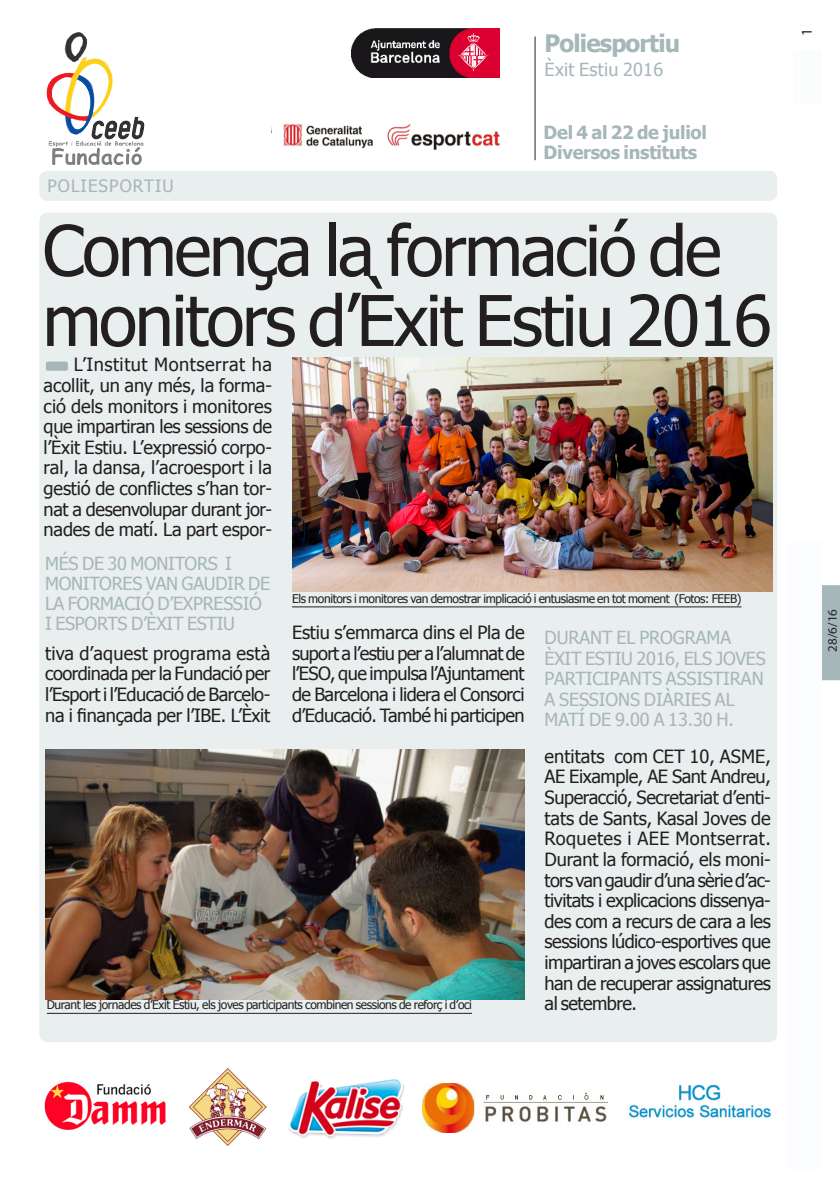
<style>
.page{position:relative;width:840px;height:1191px;background:#fff}
.page>*{position:absolute;margin:0;border:0;box-sizing:border-box;transform-origin:0 0}
.totc_TITULAR-noti-31{font:70px/70px "Tahoma";letter-spacing:-.035em;color:#231f20}
.t1{font:700 24px "Tahoma";letter-spacing:-.035em;color:#a5b7b9}
.totc_TEXT_BASE{font:18.2px/20.6px "Tahoma";letter-spacing:-.03em;color:#231f20;text-align:justify}
.t2{font:700 18.2px "Tahoma";letter-spacing:-.015em;color:#a5b7b9}
.totc_EPÍGRAF{font:18px/20.6px "Tahoma";letter-spacing:-.015em;color:#a5b7b9}
.totc_EPÍGRAF-2{font:18px "Tahoma";letter-spacing:.015em;color:#a5b7b9}
.totc_EPÍGRAF-3{font:17px "Tahoma";letter-spacing:.065em;color:#a5b7b9}
.t3{font:15px "Myriad Pro";color:#231f20}
.totc_FRASE_noti-càrr{font:13px "Myriad Pro";color:#231f20}
.totc_PEU_FOTO{font:12px "Tahoma";letter-spacing:-.035em;color:#231f20}
</style>
<div class="page">
<div style="left:822px;top:585px;width:17px;height:95px;background:#a5b7b9"></div>
<img style="left:44px;top:1081px;width:122px;height:49px">
<div style="left:39px;top:213px;width:737px;height:829px;background:#e9eeef;border-radius:8px"></div>
<div style="left:39px;top:171px;width:737px;height:30px;background:#e9eeef;border-radius:8px"></div>
<img style="left:292px;top:357px;width:480px;height:234px">
<hr style="left:292px;top:606px;width:449px;height:1px;background:#231f20">
<hr style="left:534px;top:37px;width:1px;height:123px;background:#231f20">
<div style="left:787px;top:540px;width:34px;height:629px;background:#fbfdfe"></div>
<div style="left:793px;top:50px;width:28px;height:54px;background:#fbfdfc"></div>
<img style="left:351px;top:28px;width:148px;height:50px">
<img style="left:628px;top:1084px;width:144px;height:34px">
<img style="left:283px;top:124px;width:217px;height:26px">
<img style="left:46px;top:32px;width:99px;height:133px">
<div style="left:46px;top:361px;width:22px;height:10px;background:#a5b7b9;border-radius:2px"></div>
<img style="left:288px;top:1079px;width:116px;height:60px">
<img style="left:189px;top:1068px;width:77px;height:77px">
<img style="left:422px;top:1083px;width:184px;height:49px">
<img style="left:46px;top:749px;width:478px;height:250px">
<hr style="left:47px;top:1013px;width:424px;height:1px;background:#231f20">
<p class="t1" style="left:544px;top:27px;width:137px">Poliesportiu</p>
<p class="totc_EPÍGRAF-2" style="left:544px;top:58px;width:120px">Èxit Estiu 2016</p>
<p class="totc_EPÍGRAF-3" style="left:47px;top:174px;width:128px">POLIESPORTIU</p>
<p class="t2" style="left:543px;top:119px;width:165px">Del 4 al 22 de juliol</p>
<p class="t2" style="left:543px;top:140px;width:155px">Diversos instituts</p>
<p class="totc_TITULAR-noti-31" style="left:43px;top:219px;width:730px">Comença la formació de monitors d’Èxit Estiu 2016</p>
<p class="totc_TEXT_BASE" style="left:44px;top:355px;width:230px;text-indent:30px">L’Institut Montserrat ha acollit, un any més, la forma&shy;ció dels monitors i monitores que impartiran les sessions de l’Èxit Estiu. L’expressió corpo&shy;ral, la dansa, l’acroesport i la gestió de conflictes s’han tor&shy;nat a desenvolupar durant jor&shy;nades de matí. La part espor-</p>
<p class="totc_EPÍGRAF" style="left:45px;top:554px;width:226px;line-height:20px">MÉS DE 30 MONITORS I<br>MONITORES VAN GAUDIR DE<br>LA FORMACIÓ D’EXPRESSIÓ<br>I ESPORTS D’ÈXIT ESTIU</p>
<p class="totc_TEXT_BASE" style="left:45px;top:644px;width:226px">tiva d’aquest programa està coordinada per la Fundació per l’Esport i l’Educació de Barcelo&shy;na i finançada per l’IBE. L’Èxit</p>
<p class="totc_PEU_FOTO" style="left:292px;top:590px;width:451px">Els monitors i monitores van demostrar implicació i entusiasme en tot moment (Fotos: FEEB)</p>
<p class="totc_TEXT_BASE" style="left:292px;top:623px;width:234px">Estiu s’emmarca dins el Pla de suport a l’estiu per a l’alumnat de l’ESO, que impulsa l’Ajuntament de Barcelona i lidera el Consorci d’Educació. També hi participen</p>
<p class="totc_EPÍGRAF" style="left:544px;top:628px;width:222px">DURANT EL PROGRAMA<br>ÈXIT ESTIU 2016, ELS JOVES<br>PARTICIPANTS ASSISTIRAN<br>A SESSIONS DIÀRIES AL<br>MATÍ DE 9.00 A 13.30 H.</p>
<p class="totc_PEU_FOTO" style="left:47px;top:997px;width:426px">Durant les jornades d’Èxit Estiu, els joves participants combinen sessions de reforç i d’oci</p>
<p class="totc_TEXT_BASE" style="left:544px;top:747px;width:228px">entitats com CET 10, ASME, AE Eixample, AE Sant Andreu, Superacció, Secretariat d’enti&shy;tats de Sants, Kasal Joves de Roquetes i AEE Montserrat.<br>Durant la formació, els moni&shy;tors van gaudir d’una sèrie d’ac&shy;tivitats i explicacions dissenya&shy;des com a recurs de cara a les sessions lúdico-esportives que impartiran a joves escolars que han de recuperar assignatures al setembre.</p>
<p class="t3" style="left:797px;top:36px;width:9px;rotate:-90deg">1</p>
<p class="totc_FRASE_noti-càrr" style="left:824px;top:652px;width:44px;rotate:-90deg">28/6/16</p>
</div>
